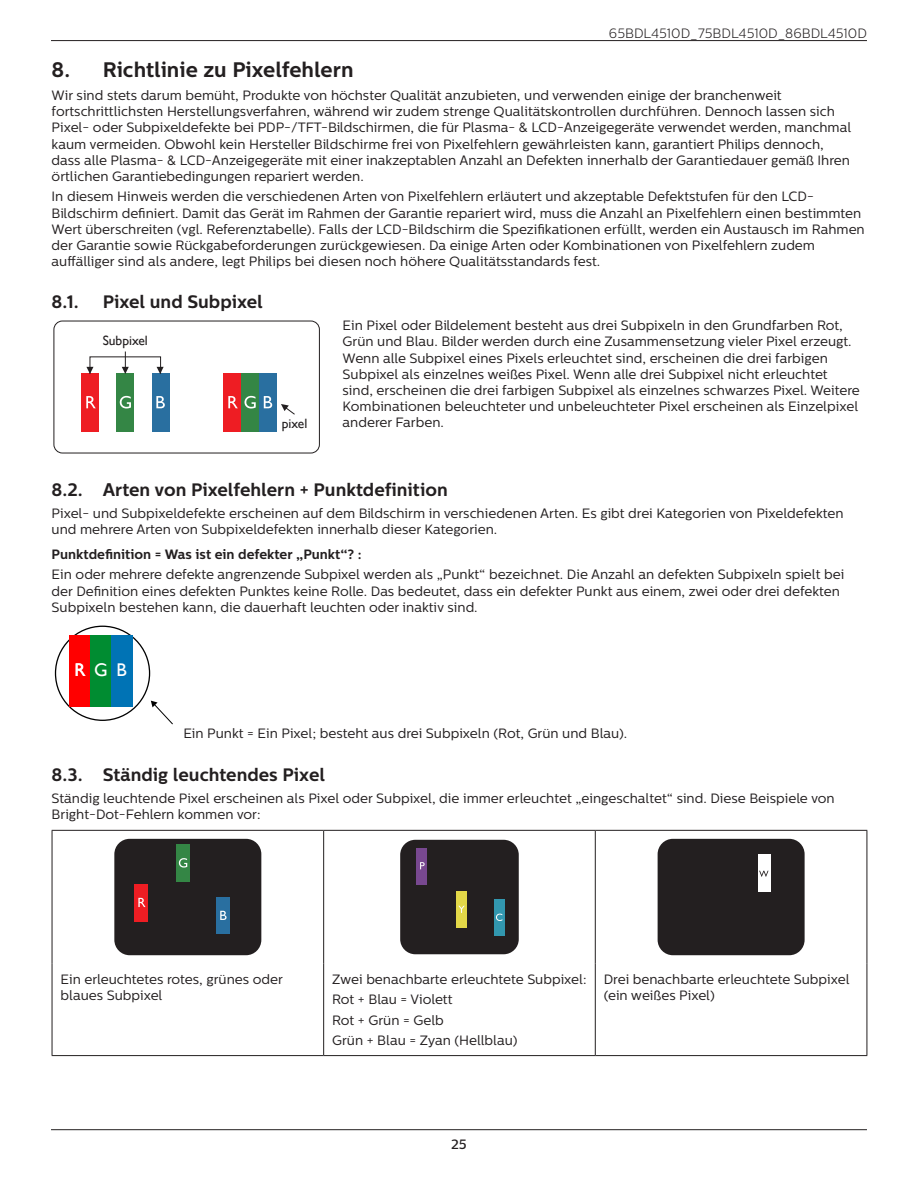
<style>
.page{position:relative;width:918px;height:1188px;background:#fff}
.page>*{position:absolute;margin:0;border:0;box-sizing:border-box;transform-origin:0 0}
.t1{font:700 21px "Centrale Sans";color:#231f20}
.t2{font:18.45px "Gill Sans";color:#fff}
.t3{font:700 18px "Centrale Sans";color:#231f20}
.Body{font:13.5px/16.2px "Centrale Sans";color:#231f20}
.OSD_Item_Bold{font:700 13.5px "Centrale Sans";color:#231f20}
.t4{font:300 13.5px "Centrale Sans";color:#231f20}
.t5{font:13.5px "Gill Sans Alt One WGL";color:#231f20}
.t6{font:500 13.5px "Centrale Sans";color:#231f20}
</style>
<div class="page">
<hr style="left:51px;top:40px;width:816px;height:1px;background:#231f20">
<hr style="left:51px;top:1129px;width:816px;height:1px;background:#231f20">
<div style="left:54px;top:321px;width:266px;height:132px;border:1px solid #231f20;border-radius:9px"></div>
<div style="left:81px;top:374px;width:18px;height:58px;background:#ee1d23"></div>
<div style="left:117px;top:374px;width:17px;height:58px;background:#348645"></div>
<div style="left:152px;top:374px;width:17px;height:58px;background:#296fa0"></div>
<svg style="left:86px;top:396px;width:10px;height:12px"></svg>
<svg style="left:120px;top:396px;width:11px;height:12px"></svg>
<svg style="left:156px;top:396px;width:9px;height:12px"></svg>
<div style="left:223px;top:374px;width:18px;height:58px;background:#ee1d23"></div>
<div style="left:241px;top:374px;width:18px;height:58px;background:#348645"></div>
<div style="left:259px;top:374px;width:18px;height:58px;background:#296fa0"></div>
<svg style="left:228px;top:396px;width:10px;height:12px"></svg>
<svg style="left:245px;top:396px;width:11px;height:12px"></svg>
<svg style="left:264px;top:396px;width:8px;height:12px"></svg>
<svg style="left:281px;top:404px;width:14px;height:11px"></svg>
<svg style="left:122px;top:352px;width:7px;height:20px"></svg>
<svg style="left:86px;top:367px;width:7px;height:7px"></svg>
<svg style="left:157px;top:367px;width:7px;height:7px"></svg>
<svg style="left:151px;top:701px;width:22px;height:24px"></svg>
<div style="left:69px;top:635px;width:22px;height:72px;background:#f00"></div>
<div style="left:91px;top:635px;width:21px;height:72px;background:#008c31"></div>
<div style="left:111px;top:635px;width:21px;height:72px;background:#0073b5"></div>
<hr style="left:52px;top:831px;width:1px;height:133px;background:#231f20">
<hr style="left:52px;top:830px;width:272px;height:1px;background:#231f20">
<hr style="left:323px;top:831px;width:1px;height:133px;background:#231f20">
<hr style="left:324px;top:830px;width:271px;height:1px;background:#231f20">
<hr style="left:595px;top:831px;width:1px;height:133px;background:#231f20">
<hr style="left:867px;top:831px;width:1px;height:133px;background:#231f20">
<hr style="left:595px;top:830px;width:272px;height:1px;background:#231f20">
<hr style="left:52px;top:964px;width:1px;height:91px;background:#231f20">
<hr style="left:52px;top:1055px;width:272px;height:1px;background:#231f20">
<hr style="left:323px;top:964px;width:1px;height:91px;background:#231f20">
<hr style="left:324px;top:1055px;width:271px;height:1px;background:#231f20">
<hr style="left:595px;top:964px;width:1px;height:91px;background:#231f20">
<hr style="left:867px;top:964px;width:1px;height:91px;background:#231f20">
<hr style="left:595px;top:1055px;width:272px;height:1px;background:#231f20">
<div style="left:114px;top:839px;width:147px;height:116px;background:#231f20;border-radius:15px"></div>
<div style="left:176px;top:844px;width:14px;height:38px;background:#348645"></div>
<svg style="left:179px;top:858px;width:8px;height:10px"></svg>
<div style="left:135px;top:885px;width:13px;height:37px;background:#ee1d23"></div>
<svg style="left:138px;top:898px;width:8px;height:9px"></svg>
<div style="left:216px;top:897px;width:13px;height:37px;background:#296fa0"></div>
<svg style="left:220px;top:911px;width:7px;height:9px"></svg>
<div style="left:400px;top:840px;width:119px;height:114px;background:#231f20;border-radius:15px"></div>
<div style="left:417px;top:848px;width:10px;height:36px;background:#784890"></div>
<div style="left:457px;top:892px;width:10px;height:36px;background:#e3d848"></div>
<div style="left:494px;top:899px;width:10px;height:37px;background:#3297af"></div>
<svg style="left:420px;top:862px;width:5px;height:7px"></svg>
<svg style="left:458px;top:906px;width:7px;height:7px"></svg>
<svg style="left:496px;top:914px;width:6px;height:7px"></svg>
<div style="left:658px;top:839px;width:147px;height:116px;background:#231f20;border-radius:15px"></div>
<div style="left:758px;top:854px;width:12px;height:38px;background:#fff"></div>
<svg style="left:759px;top:871px;width:10px;height:6px"></svg>
<p class="t4" style="left:609px;top:26px;width:259px">65BDL4510D_75BDL4510D_86BDL4510D</p>
<p class="t1" style="left:52px;top:57px;width:303px">8. Richtlinie zu Pixelfehlern</p>
<p class="Body" style="left:52px;top:87px;width:801px">Wir sind stets darum bemüht, Produkte von höchster Qualität anzubieten, und verwenden einige der branchenweit fortschrittlichsten Herstellungsverfahren, während wir zudem strenge Qualitätskontrollen durchführen. Dennoch lassen sich Pixel- oder Subpixeldefekte bei PDP-/TFT-Bildschirmen, die für Plasma- &amp; LCD-Anzeigegeräte verwendet werden, manchmal kaum vermeiden. Obwohl kein Hersteller Bildschirme frei von Pixelfehlern gewährleisten kann, garantiert Philips dennoch, dass alle Plasma- &amp; LCD-Anzeigegeräte mit einer inakzeptablen Anzahl an Defekten innerhalb der Garantiedauer gemäß Ihren örtlichen Garantiebedingungen repariert werden.</p>
<p class="Body" style="left:52px;top:189px;width:815px">In diesem Hinweis werden die verschiedenen Arten von Pixelfehlern erläutert und akzeptable Defektstufen für den LCD-Bildschirm definiert. Damit das Gerät im Rahmen der Garantie repariert wird, muss die Anzahl an Pixelfehlern einen bestimmten Wert überschreiten (vgl. Referenztabelle). Falls der LCD-Bildschirm die Spezifikationen erfüllt, werden ein Austausch im Rahmen der Garantie sowie Rückgabeforderungen zurückgewiesen. Da einige Arten oder Kombinationen von Pixelfehlern zudem auffälliger sind als andere, legt Philips bei diesen noch höhere Qualitätsstandards fest.</p>
<p class="t3" style="left:52px;top:290px;width:29px">8.1.</p>
<p class="t3" style="left:103px;top:290px;width:162px">Pixel und Subpixel</p>
<p class="t5" style="left:103px;top:331px;width:47px">Subpixel</p>
<p class="Body" style="left:343px;top:318px;width:519px">Ein Pixel oder Bildelement besteht aus drei Subpixeln in den Grundfarben Rot, Grün und Blau. Bilder werden durch eine Zusammensetzung vieler Pixel erzeugt.<br>Wenn alle Subpixel eines Pixels erleuchtet sind, erscheinen die drei farbigen Subpixel als einzelnes weißes Pixel. Wenn alle drei Subpixel nicht erleuchtet sind, erscheinen die drei farbigen Subpixel als einzelnes schwarzes Pixel. Weitere Kombinationen beleuchteter und unbeleuchteter Pixel erscheinen als Einzelpixel anderer Farben.</p>
<p class="t5" style="left:282px;top:414px;width:27px">pixel</p>
<p class="t3" style="left:52px;top:479px;width:398px">8.2. Arten von Pixelfehlern + Punktdefinition</p>
<p class="Body" style="left:52px;top:505px;width:794px">Pixel- und Subpixeldefekte erscheinen auf dem Bildschirm in verschiedenen Arten. Es gibt drei Kategorien von Pixeldefekten und mehrere Arten von Subpixeldefekten innerhalb dieser Kategorien.</p>
<p class="OSD_Item_Bold" style="left:52px;top:546px;width:312px">Punktdefinition = Was ist ein defekter „Punkt“? :</p>
<p class="Body" style="left:52px;top:567px;width:794px">Ein oder mehrere defekte angrenzende Subpixel werden als „Punkt“ bezeichnet. Die Anzahl an defekten Subpixeln spielt bei der Definition eines defekten Punktes keine Rolle. Das bedeutet, dass ein defekter Punkt aus einem, zwei oder drei defekten<br>Subpixeln bestehen kann, die dauerhaft leuchten oder inaktiv sind.</p>
<p class="t2" style="left:74px;top:659px;width:54px">RGB</p>
<p class="Body" style="left:183px;top:726px;width:446px">Ein Punkt = Ein Pixel; besteht aus drei Subpixeln (Rot, Grün und Blau).</p>
<p class="t3" style="left:52px;top:764px;width:275px">8.3. Ständig leuchtendes Pixel</p>
<p class="Body" style="left:52px;top:791px;width:785px">Ständig leuchtende Pixel erscheinen als Pixel oder Subpixel, die immer erleuchtet „eingeschaltet“ sind. Diese Beispiele von<br>Bright-Dot-Fehlern kommen vor:</p>
<p class="Body" style="left:61px;top:971px;width:224px">Ein erleuchtetes rotes, grünes oder blaues Subpixel</p>
<p class="Body" style="left:332px;top:971px;width:256px">Zwei benachbarte erleuchtete Subpixel:</p>
<p class="Body" style="left:332px;top:991px;width:122px">Rot + Blau = Violett</p>
<p class="Body" style="left:332px;top:1012px;width:113px">Rot + Grün = Gelb</p>
<p class="Body" style="left:332px;top:1032px;width:187px">Grün + Blau = Zyan (Hellblau)</p>
<p class="Body" style="left:604px;top:971px;width:247px">Drei benachbarte erleuchtete Subpixel (ein weißes Pixel)</p>
<p class="t6" style="left:451px;top:1137px;width:17px">25</p>
</div>
